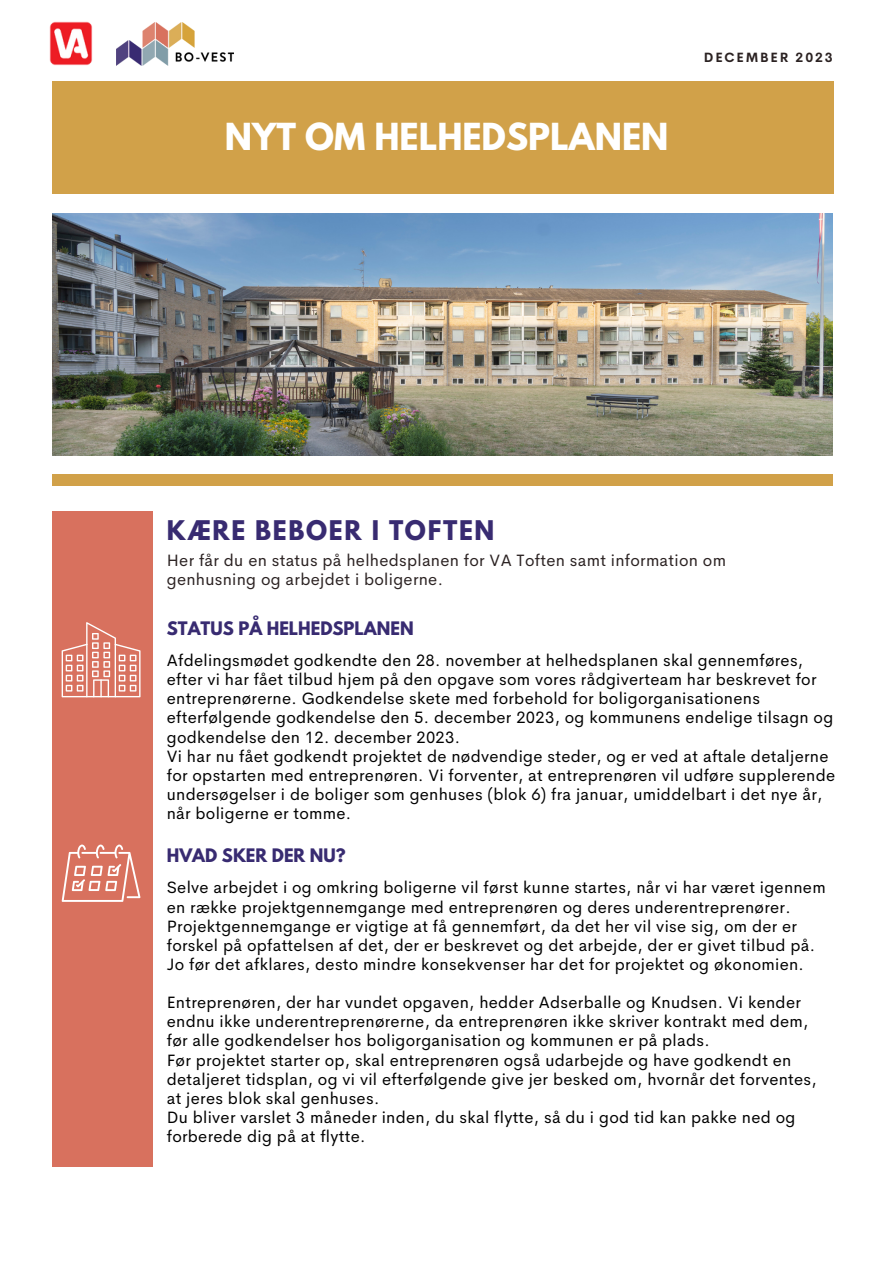
<style>
.page{position:relative;width:893px;height:1264px;background:#fff}
.page>*{position:absolute;margin:0;border:0;box-sizing:border-box;transform-origin:0 0}
.t1{font:700 33px "League Spartan";color:#fff}
.t2{font:700 24px "League Spartan";letter-spacing:.07em;color:#382b71}
.t3{font:16.5px/19.2px "Cerebri Sans";letter-spacing:.02em;color:#000}
.t4{font:16.5px/19.2px "Cerebri Sans";letter-spacing:.02em;color:#2b2222}
.t5{font:700 16.5px "League Spartan";color:#382b71}
.t6{font:700 13.2px "Cerebri Sans";letter-spacing:.14em;color:#2b2222}
</style>
<div class="page">
<div style="left:52px;top:81px;width:781px;height:113px;background:#d1a149"></div>
<img style="left:49px;top:22px;width:44px;height:43px">
<img style="left:116px;top:22px;width:117px;height:44px">
<img style="left:52px;top:214px;width:780px;height:242px">
<div style="left:52px;top:511px;width:101px;height:655px;background:#d8715e"></div>
<svg style="left:62px;top:622px;width:78px;height:75px"></svg>
<svg style="left:62px;top:844px;width:78px;height:57px"></svg>
<div style="left:52px;top:474px;width:780px;height:11px;background:#d1a149"></div>
<p class="t1" style="left:225px;top:120px;width:445px">NYT OM HELHEDSPLANEN</p>
<p class="t6" style="left:703px;top:48px;width:130px">DECEMBER 2023</p>
<p class="t2" style="left:167px;top:518px;width:329px">KÆRE BEBOER I TOFTEN</p>
<p class="t4" style="left:167px;top:550px;width:560px">Her får du en status på helhedsplanen for VA Toften samt information om genhusning og arbejdet i boligerne.</p>
<p class="t5" style="left:167px;top:620px;width:248px">STATUS PÅ HELHEDSPLANEN</p>
<p class="t3" style="left:167px;top:650px;width:668px">Afdelingsmødet godkendte den 28. november at helhedsplanen skal gennemføres, efter vi har fået tilbud hjem på den opgave som vores rådgiverteam har beskrevet for entreprenørerne. Godkendelse skete med forbehold for boligorganisationens efterfølgende godkendelse den 5. december 2023, og kommunens endelige tilsagn og godkendelse den 12. december 2023.</p>
<p class="t3" style="left:167px;top:746px;width:669px">Vi har nu fået godkendt projektet de nødvendige steder, og er ved at aftale detaljerne for opstarten med entreprenøren. Vi forventer, at entreprenøren vil udføre supplerende undersøgelser i de boliger som genhuses (blok 6) fra januar, umiddelbart i det nye år, når boligerne er tomme.</p>
<p class="t5" style="left:167px;top:847px;width:180px">HVAD SKER DER NU?</p>
<p class="t3" style="left:167px;top:878px;width:660px">Selve arbejdet i og omkring boligerne vil først kunne startes, når vi har været igennem en række projektgennemgange med entreprenøren og deres underentreprenører.</p>
<p class="t3" style="left:167px;top:916px;width:649px">Projektgennemgange er vigtige at få gennemført, da det her vil vise sig, om der er forskel på opfattelsen af det, der er beskrevet og det arbejde, der er givet tilbud på.</p>
<p class="t3" style="left:167px;top:954px;width:638px">Jo før det afklares, desto mindre konsekvenser har det for projektet og økonomien.</p>
<p class="t3" style="left:167px;top:992px;width:643px">Entreprenøren, der har vundet opgaven, hedder Adserballe og Knudsen. Vi kender endnu ikke underentreprenørerne, da entreprenøren ikke skriver kontrakt med dem, før alle godkendelser hos boligorganisation og kommunen er på plads.</p>
<p class="t3" style="left:167px;top:1050px;width:651px">Før projektet starter op, skal entreprenøren også udarbejde og have godkendt en detaljeret tidsplan, og vi vil efterfølgende give jer besked om, hvornår det forventes, at jeres blok skal genhuses.</p>
<p class="t3" style="left:167px;top:1107px;width:630px">Du bliver varslet 3 måneder inden, du skal flytte, så du i god tid kan pakke ned og forberede dig på at flytte.</p>
</div>
